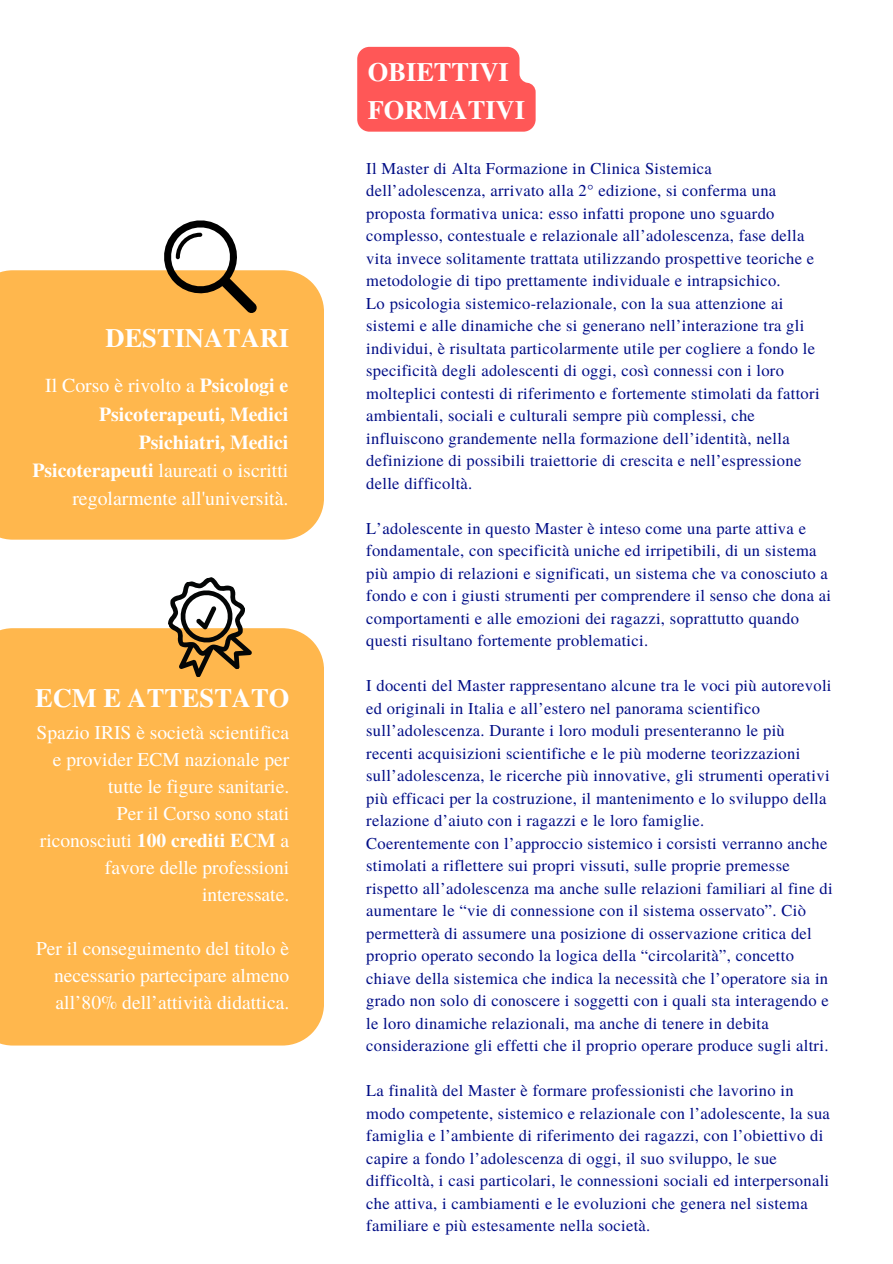
<style>
.page{position:relative;width:893px;height:1264px;background:#fff}
.page>*{position:absolute;margin:0;border:0;box-sizing:border-box;transform-origin:0 0}
.t1{font:700 26.4px/37px "Te X Gyre Termes";color:#fff}
.t2{font:700 19.8px/28px "Te X Gyre Termes";color:#fff;text-align:right}
.t3{font:19.5px/27px "Te X Gyre Termes";color:#fff;text-align:right}
.t4{font:16.5px/22.5px "Te X Gyre Termes";letter-spacing:.02em;color:#000d86}
.s1{font-weight:400}
.s2{font-weight:700}
</style>
<div class="page">
<div style="left:0;top:270px;width:324px;height:269px;background:#ffb74d"></div>
<svg style="left:160px;top:220px;width:97px;height:93px"></svg>
<div style="left:0;top:628px;width:324px;height:417px;background:#ffb74d"></div>
<svg style="left:160px;top:577px;width:97px;height:104px"></svg>
<div style="left:357px;top:47px;width:178px;height:85px;background:#ff5757"></div>
<p class="t1" style="left:106px;top:318px;width:185px">DESTINATARI</p>
<p class="t2" style="left:32px;top:370px;width:257px"><span class="s1">Il Corso è rivolto a</span> Psicologi e<br>Psicoterapeuti, Medici<br>Psichiatri, Medici<br>Psicoterapeuti <span class="s1">laureati o iscritti regolarmente all'università.</span></p>
<p class="t1" style="left:35px;top:678px;width:256px">ECM E ATTESTATO</p>
<p class="t3" style="left:37px;top:718px;width:254px">Spazio IRIS è società scientifica e provider ECM nazionale per tutte le figure sanitarie.</p>
<p class="t3" style="left:40px;top:799px;width:251px">Per il Corso sono stati riconosciuti <span class="s2">100 crediti ECM</span> a favore delle professioni interessate.</p>
<p class="t3" style="left:54px;top:934px;width:237px;text-align:justify;text-indent:-18px">Per il conseguimento del titolo è necessario partecipare almeno all’80% dell’attività didattica.</p>
<p class="t1" style="left:368px;top:53px;width:159px">OBIETTIVI<br>FORMATIVI</p>
<p class="t4" style="left:366px;top:156px;width:449px">Il Master di Alta Formazione in Clinica Sistemica dell’adolescenza, arrivato alla 2° edizione, si conferma una proposta formativa unica: esso infatti propone uno sguardo complesso, contestuale e relazionale all’adolescenza, fase della vita invece solitamente trattata utilizzando prospettive teoriche e metodologie di tipo prettamente individuale e intrapsichico.</p>
<p class="t4" style="left:366px;top:291px;width:455px">Lo psicologia sistemico-relazionale, con la sua attenzione ai sistemi e alle dinamiche che si generano nell’interazione tra gli individui, è risultata particolarmente utile per cogliere a fondo le specificità degli adolescenti di oggi, così connessi con i loro molteplici contesti di riferimento e fortemente stimolati da fattori ambientali, sociali e culturali sempre più complessi, che influiscono grandemente nella formazione dell’identità, nella definizione di possibili traiettorie di crescita e nell’espressione delle difficoltà.</p>
<p class="t4" style="left:366px;top:516px;width:466px">L’adolescente in questo Master è inteso come una parte attiva e fondamentale, con specificità uniche ed irripetibili, di un sistema più ampio di relazioni e significati, un sistema che va conosciuto a fondo e con i giusti strumenti per comprendere il senso che dona ai comportamenti e alle emozioni dei ragazzi, soprattutto quando questi risultano fortemente problematici.</p>
<p class="t4" style="left:366px;top:673px;width:467px">I docenti del Master rappresentano alcune tra le voci più autorevoli ed originali in Italia e all’estero nel panorama scientifico sull’adolescenza. Durante i loro moduli presenteranno le più recenti acquisizioni scientifiche e le più moderne teorizzazioni sull’adolescenza, le ricerche più innovative, gli strumenti operativi più efficaci per la costruzione, il mantenimento e lo sviluppo della relazione d’aiuto con i ragazzi e le loro famiglie.</p>
<p class="t4" style="left:366px;top:831px;width:468px">Coerentemente con l’approccio sistemico i corsisti verranno anche stimolati a riflettere sui propri vissuti, sulle proprie premesse rispetto all’adolescenza ma anche sulle relazioni familiari al fine di aumentare le “vie di connessione con il sistema osservato”. Ciò permetterà di assumere una posizione di osservazione critica del proprio operato secondo la logica della “circolarità”, concetto chiave della sistemica che indica la necessità che l’operatore sia in grado non solo di conoscere i soggetti con i quali sta interagendo e le loro dinamiche relazionali, ma anche di tenere in debita considerazione gli effetti che il proprio operare produce sugli altri.</p>
<p class="t4" style="left:366px;top:1078px;width:465px">La finalità del Master è formare professionisti che lavorino in modo competente, sistemico e relazionale con l’adolescente, la sua famiglia e l’ambiente di riferimento dei ragazzi, con l’obiettivo di capire a fondo l’adolescenza di oggi, il suo sviluppo, le sue difficoltà, i casi particolari, le connessioni sociali ed interpersonali che attiva, i cambiamenti e le evoluzioni che genera nel sistema familiare e più estesamente nella società.</p>
</div>
